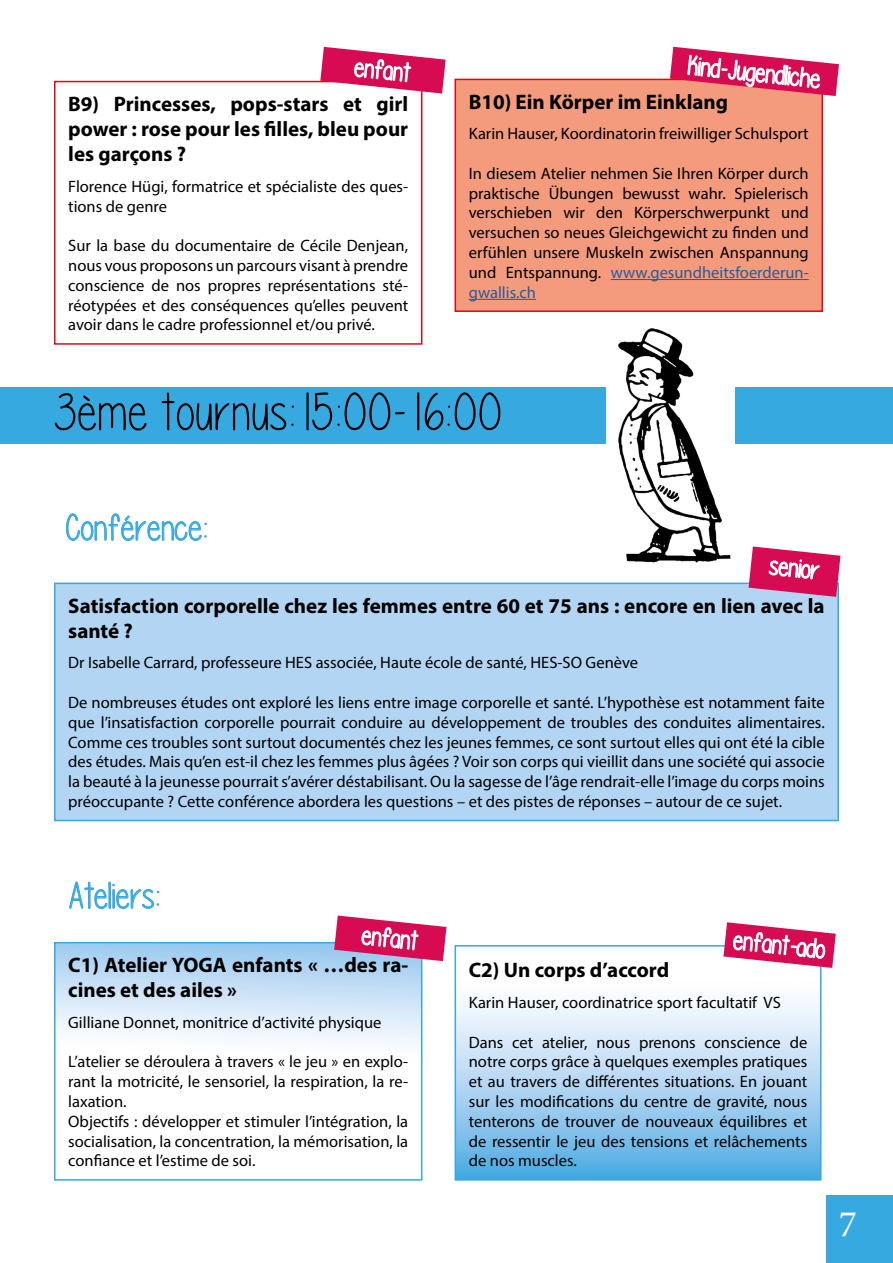
<style>
.page{position:relative;width:893px;height:1263px;background:#fff}
.page>*{position:absolute;margin:0;border:0;box-sizing:border-box;transform-origin:0 0}
.t1{font:54px "Please write me a song";color:#000}
.t2{font:37.5px "Please write me a song";color:#36a9e1}
.t3{font:37.5px "Minion Pro";color:#fff}
.t4{font:700 21px/25.2px "Myriad Pro";color:#000}
.t5{font:16.5px/19.8px "Myriad Pro";color:#000;text-align:justify}
.s1{color:#275b9b}
</style>
<div class="page">
<svg style="left:57px;top:945px;width:362px;height:100px"></svg>
<div style="left:54px;top:942px;width:368px;height:238px;border:2px solid #36a9e1"></div>
<div style="left:54px;top:81px;width:368px;height:264px;border:2px solid #e30613"></div>
<div style="left:455px;top:79px;width:367px;height:232px;background:#f49b7d"></div>
<hr style="left:611px;top:279px;width:198px;height:1px;background:#275b9b">
<hr style="left:469px;top:299px;width:67px;height:1px;background:#275b9b">
<div style="left:455px;top:79px;width:368px;height:233px;border:2px solid #e30613"></div>
<div style="left:0;top:387px;width:893px;height:56px;background:#36a9e1"></div>
<div style="left:55px;top:583px;width:783px;height:237px;background:#b1d5f2"></div>
<div style="left:54px;top:583px;width:785px;height:238px;border:2px solid #36a9e1"></div>
<svg style="left:458px;top:1001px;width:360px;height:176px;background:#a9d3f1"></svg>
<div style="left:455px;top:945px;width:366px;height:235px;border:2px solid #36a9e1"></div>
<svg style="left:69px;top:881px;width:91px;height:29px"></svg>
<svg style="left:66px;top:513px;width:141px;height:73px"></svg>
<div style="left:826px;top:1195px;width:67px;height:68px;background:#36a9e1"></div>
<div style="left:606px;top:329px;width:128px;height:241px;background:#fff"></div>
<img style="left:618px;top:328px;width:113px;height:235px">
<svg style="left:320px;top:46px;width:126px;height:88px"></svg>
<svg style="left:670px;top:46px;width:169px;height:74px"></svg>
<svg style="left:334px;top:915px;width:112px;height:87px"></svg>
<svg style="left:749px;top:546px;width:91px;height:64px"></svg>
<svg style="left:723px;top:922px;width:113px;height:88px"></svg>
<p class="t4" style="left:68px;top:90px;width:341px;text-align:justify">B9) Princesses, pops-stars et girl power : rose pour les filles, bleu pour les garçons ?</p>
<p class="t5" style="left:68px;top:176px;width:341px">Florence Hügi, formatrice et spécialiste des ques&shy;tions de genre</p>
<p class="t5" style="left:68px;top:236px;width:341px">Sur la base du documentaire de Cécile Denjean, nous vous proposons un parcours visant à prendre conscience de nos propres représentations sté&shy;réotypées et des conséquences qu’elles peuvent avoir dans le cadre professionnel et/ou privé.</p>
<p class="t4" style="left:469px;top:88px;width:261px">B10) Ein Körper im Einklang</p>
<p class="t5" style="left:469px;top:124px;width:341px">Karin Hauser, Koordinatorin freiwilliger Schulsport</p>
<p class="t5" style="left:469px;top:163px;width:341px">In diesem Atelier nehmen Sie Ihren Körper durch praktische Übungen bewusst wahr. Spielerisch verschieben wir den Körperschwerpunkt und versuchen so neues Gleichgewicht zu finden und erfühlen unsere Muskeln zwischen Anspannung und Entspannung. <span class="s1">www.gesundheitsfoerderun&shy;gwallis.ch</span></p>
<p class="t1" style="left:54px;top:384px;width:450px">3ème tournus:15:00-16:00</p>
<p class="t2" style="left:67px;top:508px;width:143px">Conférence:</p>
<p class="t4" style="left:68px;top:592px;width:758px">Satisfaction corporelle chez les femmes entre 60 et 75 ans : encore en lien avec la santé ?</p>
<p class="t5" style="left:68px;top:653px;width:571px">Dr Isabelle Carrard, professeure HES associée, Haute école de santé, HES-SO Genève</p>
<p class="t5" style="left:68px;top:692px;width:758px">De nombreuses études ont exploré les liens entre image corporelle et santé. L’hypothèse est notamment faite que l’insatisfaction corporelle pourrait conduire au développement de troubles des conduites alimentaires.<br>Comme ces troubles sont surtout documentés chez les jeunes femmes, ce sont surtout elles qui ont été la cible des études. Mais qu’en est-il chez les femmes plus âgées ? Voir son corps qui vieillit dans une société qui associe la beauté à la jeunesse pourrait s’avérer déstabilisant. Ou la sagesse de l’âge rendrait-elle l’image du corps moins préoccupante ? Cette conférence abordera les questions – et des pistes de réponses – autour de ce sujet.</p>
<p class="t2" style="left:67px;top:876px;width:95px">Ateliers:</p>
<p class="t4" style="left:68px;top:951px;width:341px">C1) Atelier YOGA enfants « …des ra&shy;cines et des ailes »</p>
<p class="t5" style="left:68px;top:1012px;width:315px">Gilliane Donnet, monitrice d’activité physique</p>
<p class="t5" style="left:68px;top:1052px;width:341px">L’atelier se déroulera à travers « le jeu » en explo&shy;rant la motricité, le sensoriel, la respiration, la re&shy;laxation.</p>
<p class="t5" style="left:68px;top:1111px;width:341px">Objectifs : développer et stimuler l’intégration, la socialisation, la concentration, la mémorisation, la confiance et l’estime de soi.</p>
<p class="t4" style="left:469px;top:957px;width:202px">C2) Un corps d’accord</p>
<p class="t5" style="left:469px;top:992px;width:313px">Karin Hauser, coordinatrice sport facultatif VS</p>
<p class="t5" style="left:469px;top:1032px;width:340px">Dans cet atelier, nous prenons conscience de notre corps grâce à quelques exemples pratiques et au travers de différentes situations. En jouant sur les modifications du centre de gravité, nous tenterons de trouver de nouveaux équilibres et de ressentir le jeu des tensions et relâchements de nos muscles.</p>
<p class="t3" style="left:839px;top:1199px;width:19px">7</p>
</div>
